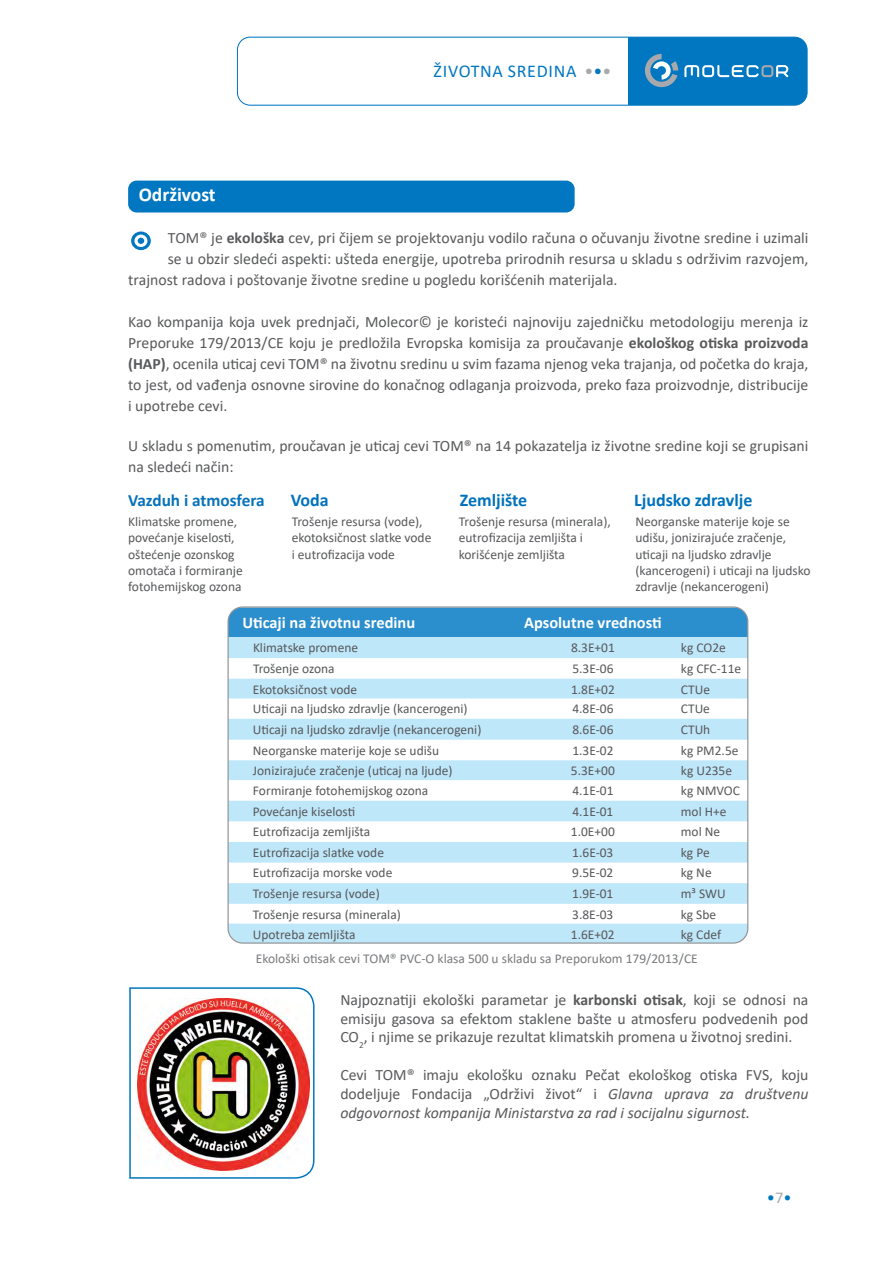
<style>
.page{position:relative;width:893px;height:1263px;background:#fff}
.page>*{position:absolute;margin:0;border:0;box-sizing:border-box;transform-origin:0 0}
.t1{font:700 19.5px "Calibri";color:#fff}
.t2{font:700 18px "Calibri";color:#0072bc}
.t3{font:18px "Calibri";letter-spacing:.04em;color:#0077c0}
.t4{font:700 17.25px "Calibri";color:#0872ba}
.t5{font:16.5px "Calibri";color:#0077c0}
.t6{font:700 16.35px "Calibri";color:#fff}
.t7{font:15.75px/21px "Calibri";color:#58595b;text-align:justify}
.t8{font:13.5px "Calibri";color:#57585a}
.t9{font:13.5px/16.2px "Calibri";color:#58595b}
.t10{font:13.5px "Calibri";color:#787a7d}
.s1{color:#a8a9ad}
.s2{font-weight:700}
.s3{font-style:italic}
.s4{color:#a7a9ac}
</style>
<div class="page">
<div style="left:237px;top:37px;width:570px;height:68px;background:#0077c0;border-radius:13px"></div>
<div style="left:237px;top:37px;width:391px;height:67px;background:#fff"></div>
<div style="left:237px;top:37px;width:570px;height:69px;border:1px solid #0077c0;border-radius:13px"></div>
<svg style="left:645px;top:54px;width:33px;height:33px"></svg>
<svg style="left:684px;top:65px;width:104px;height:12px"></svg>
<div style="left:128px;top:181px;width:447px;height:31px;background:#0077c0;border-radius:9px"></div>
<svg style="left:129px;top:987px;width:186px;height:192px"></svg>
<img style="left:137px;top:998px;width:173px;height:173px">
<svg style="left:131px;top:231px;width:20px;height:19px"></svg>
<svg style="left:229px;top:608px;width:519px;height:50px;background:#69b3df"></svg>
<svg style="left:229px;top:679px;width:517px;height:225px;fill:#bfe7fa"></svg>
<div style="left:229px;top:923px;width:519px;height:19px;background:#bfe7fa"></div>
<p class="t3" style="left:434px;top:59px;width:179px">ŽIVOTNA SREDINA <span class="s1">•</span>•<span class="s1">•</span></p>
<p class="t1" style="left:139px;top:181px;width:78px">Održivost</p>
<p class="t7" style="left:168px;top:227px;width:642px">TOM® je <span class="s2">ekološka</span> cev, pri čijem se projektovanju vodilo računa o očuvanju životne sredine i uzimali</p>
<p class="t7" style="left:168px;top:248px;width:642px">se u obzir sledeći aspekti: ušteda energije, upotreba prirodnih resursa u skladu s održivim razvojem,</p>
<p class="t7" style="left:128px;top:269px;width:491px">trajnost radova i poštovanje životne sredine u pogledu korišćenih materijala.</p>
<p class="t7" style="left:128px;top:311px;width:682px">Kao kompanija koja uvek prednjači, Molecor© je koristeći najnoviju zajedničku metodologiju merenja iz Preporuke 179/2013/CE koju je predložila Evropska komisija za proučavanje <span class="s2">ekološkog otiska proizvoda (HAP)</span>, ocenila uticaj cevi TOM® na životnu sredinu u svim fazama njenog veka trajanja, od početka do kraja, to jest, od vađenja osnovne sirovine do konačnog odlaganja proizvoda, preko faza proizvodnje, distribucije i upotrebe cevi.</p>
<p class="t7" style="left:128px;top:435px;width:682px">U skladu s pomenutim, proučavan je uticaj cevi TOM® na 14 pokazatelja iz životne sredine koji se grupisani na sledeći način:</p>
<p class="t4" style="left:128px;top:488px;width:138px">Vazduh i atmosfera</p>
<p class="t2" style="left:291px;top:488px;width:40px">Voda</p>
<p class="t2" style="left:460px;top:488px;width:69px">Zemljište</p>
<p class="t2" style="left:634px;top:488px;width:120px">Ljudsko zdravlje</p>
<p class="t9" style="left:128px;top:513px;width:116px">Klimatske promene, povećanje kiselosti, oštećenje ozonskog omotača i formiranje</p>
<p class="t9" style="left:128px;top:578px;width:115px">fotohemijskog ozona</p>
<p class="t9" style="left:292px;top:513px;width:141px">Trošenje resursa (vode), ekotoksičnost slatke vode i eutrofizacija vode</p>
<p class="t9" style="left:459px;top:513px;width:154px">Trošenje resursa (minerala), eutrofizacija zemljišta i korišćenje zemljišta</p>
<p class="t9" style="left:635px;top:513px;width:156px">Neorganske materije koje se</p>
<p class="t9" style="left:635px;top:529px;width:152px">udišu, jonizirajuće zračenje,</p>
<p class="t9" style="left:635px;top:546px;width:138px">uticaji na ljudsko zdravlje</p>
<p class="t9" style="left:635px;top:562px;width:177px">(kancerogeni) i uticaji na ljudsko</p>
<p class="t9" style="left:635px;top:578px;width:135px">zdravlje (nekancerogeni)</p>
<p class="t6" style="left:242px;top:611px;width:174px">Uticaji na životnu sredinu</p>
<p class="t6" style="left:524px;top:611px;width:139px">Apsolutne vrednosti</p>
<p class="t8" style="left:253px;top:638px;width:107px">Klimatske promene</p>
<p class="t8" style="left:571px;top:638px;width:45px">8.3E+01</p>
<p class="t8" style="left:681px;top:638px;width:46px">kg CO2e</p>
<p class="t8" style="left:253px;top:659px;width:83px">Trošenje ozona</p>
<p class="t8" style="left:572px;top:659px;width:43px">5.3E-06</p>
<p class="t8" style="left:681px;top:659px;width:62px">kg CFC-11e</p>
<p class="t8" style="left:253px;top:680px;width:106px">Ekotoksičnost vode</p>
<p class="t8" style="left:571px;top:680px;width:45px">1.8E+02</p>
<p class="t8" style="left:681px;top:680px;width:31px">CTUe</p>
<p class="t8" style="left:253px;top:699px;width:216px">Uticaji na ljudsko zdravlje (kancerogeni)</p>
<p class="t8" style="left:572px;top:699px;width:43px">4.8E-06</p>
<p class="t8" style="left:681px;top:699px;width:31px">CTUe</p>
<p class="t8" style="left:253px;top:720px;width:230px">Uticaji na ljudsko zdravlje (nekancerogeni)</p>
<p class="t8" style="left:572px;top:720px;width:43px">8.6E-06</p>
<p class="t8" style="left:681px;top:720px;width:31px">CTUh</p>
<p class="t8" style="left:253px;top:741px;width:188px">Neorganske materije koje se udišu</p>
<p class="t8" style="left:572px;top:741px;width:43px">1.3E-02</p>
<p class="t8" style="left:681px;top:741px;width:59px">kg PM2.5e</p>
<p class="t8" style="left:253px;top:761px;width:201px">Jonizirajuće zračenje (uticaj na ljude)</p>
<p class="t8" style="left:571px;top:761px;width:45px">5.3E+00</p>
<p class="t8" style="left:681px;top:761px;width:53px">kg U235e</p>
<p class="t8" style="left:253px;top:781px;width:177px">Formiranje fotohemijskog ozona</p>
<p class="t8" style="left:572px;top:781px;width:43px">4.1E-01</p>
<p class="t8" style="left:681px;top:781px;width:61px">kg NMVOC</p>
<p class="t8" style="left:253px;top:802px;width:104px">Povećanje kiselosti</p>
<p class="t8" style="left:572px;top:802px;width:43px">4.1E-01</p>
<p class="t8" style="left:681px;top:802px;width:47px">mol H+e</p>
<p class="t8" style="left:253px;top:822px;width:119px">Eutrofizacija zemljišta</p>
<p class="t8" style="left:571px;top:822px;width:45px">1.0E+00</p>
<p class="t8" style="left:681px;top:822px;width:41px">mol Ne</p>
<p class="t8" style="left:253px;top:843px;width:133px">Eutrofizacija slatke vode</p>
<p class="t8" style="left:572px;top:843px;width:43px">1.6E-03</p>
<p class="t8" style="left:681px;top:843px;width:30px">kg Pe</p>
<p class="t8" style="left:253px;top:864px;width:141px">Eutrofizacija morske vode</p>
<p class="t8" style="left:572px;top:864px;width:43px">9.5E-02</p>
<p class="t8" style="left:681px;top:864px;width:32px">kg Ne</p>
<p class="t8" style="left:253px;top:884px;width:128px">Trošenje resursa (vode)</p>
<p class="t8" style="left:572px;top:884px;width:43px">1.9E-01</p>
<p class="t8" style="left:681px;top:884px;width:46px">m³ SWU</p>
<p class="t8" style="left:253px;top:905px;width:149px">Trošenje resursa (minerala)</p>
<p class="t8" style="left:572px;top:905px;width:43px">3.8E-03</p>
<p class="t8" style="left:681px;top:905px;width:37px">kg Sbe</p>
<p class="t8" style="left:253px;top:925px;width:104px">Upotreba zemljišta</p>
<p class="t8" style="left:571px;top:925px;width:45px">1.6E+02</p>
<p class="t8" style="left:681px;top:925px;width:42px">kg Cdef</p>
<p class="t10" style="left:256px;top:949px;width:443px">Ekološki otisak cevi TOM® PVC-O klasa 500 u skladu sa Preporukom 179/2013/CE</p>
<p class="t7" style="left:340px;top:989px;width:470px;line-height:18.9px">Najpoznatiji ekološki parametar je <span class="s2">karbonski otisak</span>, koji se odnosi na emisiju gasova sa efektom staklene bašte u atmosferu podvedenih pod CO<sub>2</sub>, i njime se prikazuje rezultat klimatskih promena u životnoj sredini.</p>
<p class="t7" style="left:340px;top:1065px;width:470px;line-height:18.9px">Cevi TOM® imaju ekološku oznaku Pečat ekološkog otiska FVS, koju dodeljuje Fondacija „Održivi život“ i <span class="s3">Glavna uprava za društvenu odgovornost kompanija Ministarstva za rad i socijalnu sigurnost.</span></p>
<p class="t5" style="left:767px;top:1186px;width:26px">•<span class="s4">7</span>•</p>
</div>
